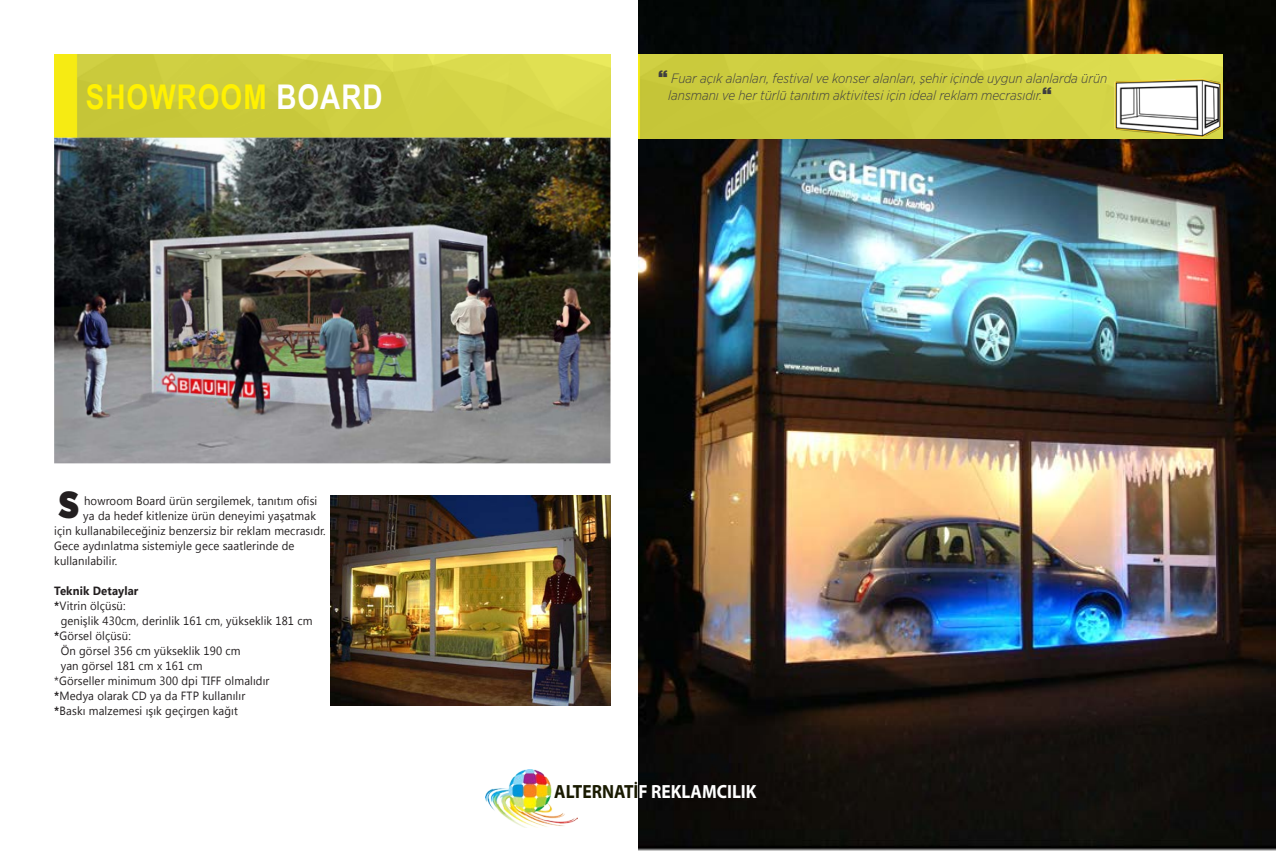
<style>
.page{position:relative;width:1276px;height:851px;background:#fff}
.page>*{position:absolute;margin:0;border:0;box-sizing:border-box;transform-origin:0 0}
.t1{font:900 37.65px "Gotham Narrow";color:#231f20;scale:.9 1}
.t2{font:700 34.05px "Arial Narrow";letter-spacing:.03em;color:#fff101}
.t3{font:700 19.2px "Myriad Pro";color:#fff;scale:.91 1}
.t4{font:italic 300 13.5px "Gotham Narrow";color:#3e3e3f}
.t5{font:11.85px/15px "Segoe UI";letter-spacing:.01em;color:#231f20;scale:.95 1}
.t6{font:700 11.85px "Segoe UI";letter-spacing:.01em;color:#231f20;scale:.95 1}
.s1{color:#fff}
.s2{font-weight:700}
.s3{font-weight:900;font-style:normal;font-size:18px}
.s4{color:#191a00}
</style>
<div class="page">
<img style="left:638px;top:0;width:638px;height:850px">
<img style="left:54px;top:138px;width:556px;height:325px">
<img style="left:54px;top:54px;width:556px;height:84px">
<img style="left:639px;top:54px;width:583px;height:84px">
<img style="left:331px;top:495px;width:279px;height:210px">
<img style="left:485px;top:769px;width:93px;height:58px">
<img style="left:1112px;top:77px;width:110px;height:60px">
<p class="t2" style="left:86px;top:71px;width:298px">SHOWROOM <span class="s1">BOARD</span></p>
<p class="t1" style="left:59px;top:479px;width:23px">S</p>
<p class="t5" style="left:84px;top:492px;width:247px">howroom Board ürün sergilemek, tanıtım ofisi</p>
<p class="t5" style="left:54px;top:507px;width:287px;text-indent:29px">ya da hedef kitlenize ürün deneyimi yaşatmak için kullanabileceğiniz benzersiz bir reklam mecrasıdr.<br>Gece aydınlatma sistemiyle gece saatlerinde de</p>
<p class="t5" style="left:54px;top:552px;width:68px">kullanılabilir.</p>
<p class="t6" style="left:54px;top:582px;width:90px">Teknik Detaylar</p>
<p class="t5" style="left:54px;top:597px;width:77px"><span class="s2">*</span>Vitrin ölçüsü:</p>
<p class="t5" style="left:61px;top:612px;width:266px">genişlik 430cm, derinlik 161 cm, yükseklik 181 cm</p>
<p class="t5" style="left:54px;top:627px;width:82px"><span class="s2">*</span>Görsel ölçüsü:</p>
<p class="t5" style="left:61px;top:642px;width:191px">Ön görsel 356 cm yükseklik 190 cm</p>
<p class="t5" style="left:61px;top:657px;width:151px">yan görsel 181 cm x 161 cm</p>
<p class="t5" style="left:54px;top:672px;width:228px">*Görseller minimum 300 dpi TIFF olmalıdır</p>
<p class="t5" style="left:54px;top:687px;width:203px"><span class="s2">*</span>Medya olarak CD ya da FTP kullanılır</p>
<p class="t5" style="left:54px;top:702px;width:195px"><span class="s2">*</span>Baskı malzemesi ışık geçirgen kağıt</p>
<p class="t4" style="left:658px;top:70px;width:450px"><span class="s3">“</span> Fuar açık alanları, festival ve konser alanları, şehir içinde uygun alanlarda ürün</p>
<p class="t4" style="left:668px;top:87px;width:385px">lansmanı ve her türlü tanıtım aktivitesi için ideal reklam mecrasıdır.<span class="s3">“</span></p>
<p class="t3" style="left:554px;top:778px;width:224px"><span class="s4">ALTERNATİ</span>F REKLAMCILIK</p>
</div>
